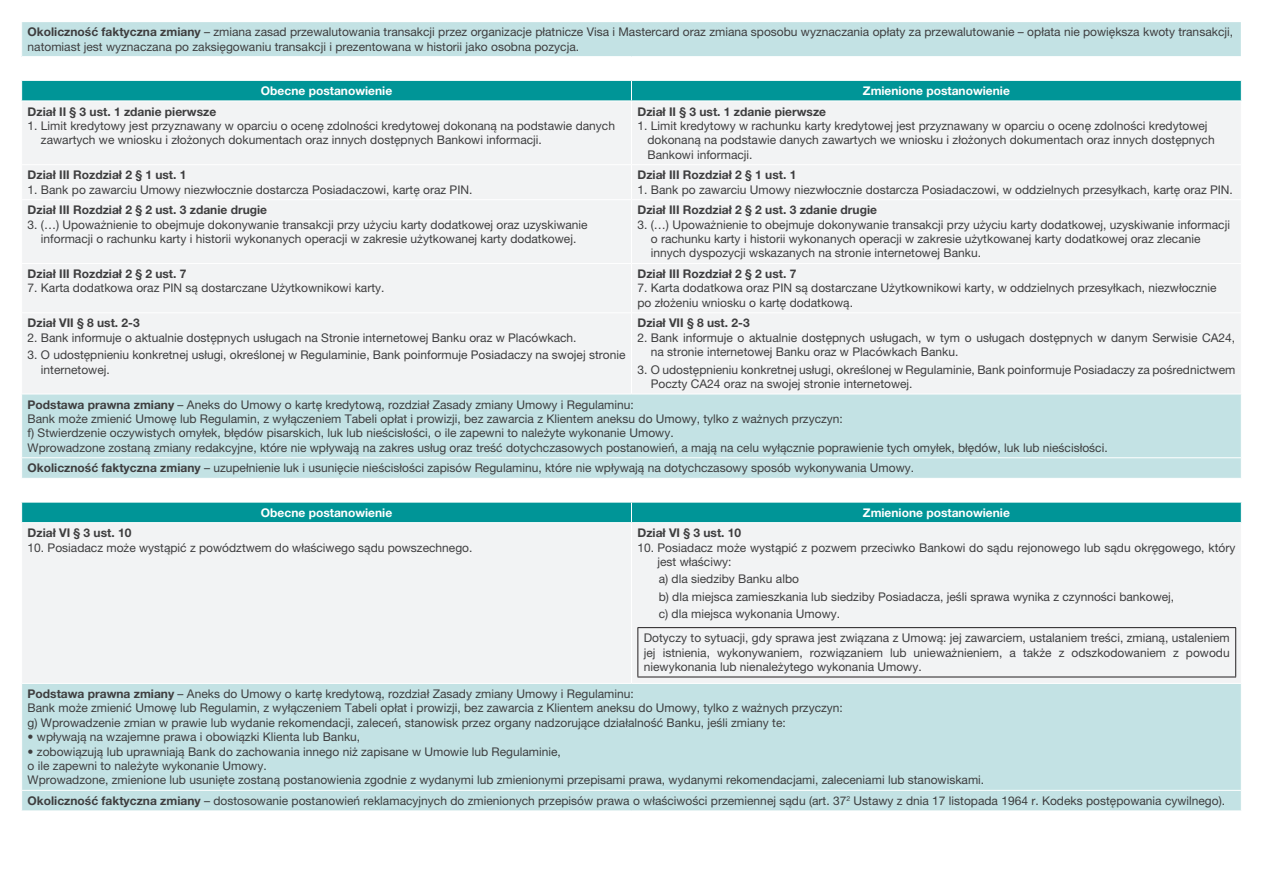
<style>
.page{position:relative;width:1263px;height:893px;background:#fff}
.page>*{position:absolute;margin:0;border:0;box-sizing:border-box;transform-origin:0 0}
.t1{font:12px/14.4px "Helvetica Neue LT Pro";color:#3e3e3f}
.t2{font:700 12px "Helvetica Neue LT Pro";color:#3e3e3f}
.t3{font:700 12px "Helvetica Neue LT Pro";color:#fff}
.s1{font-weight:700}
</style>
<div class="page">
<div style="left:22px;top:22px;width:1219px;height:35px;background:#c3e2e4"></div>
<hr style="left:21px;top:56px;width:610px;height:1px;background:#fff">
<hr style="left:631px;top:56px;width:611px;height:1px;background:#fff">
<div style="left:22px;top:102px;width:1219px;height:291px;background:#f2f3f4"></div>
<div style="left:22px;top:395px;width:1219px;height:83px;background:#c3e2e4"></div>
<svg style="left:21px;top:80px;width:1221px;height:21px;background:#139c9e"></svg>
<hr style="left:631px;top:101px;width:1px;height:63px;background:#fff">
<hr style="left:21px;top:164px;width:610px;height:1px;background:#fff">
<hr style="left:631px;top:164px;width:611px;height:1px;background:#fff">
<hr style="left:631px;top:165px;width:1px;height:34px;background:#fff">
<hr style="left:21px;top:199px;width:610px;height:1px;background:#fff">
<hr style="left:631px;top:199px;width:611px;height:1px;background:#fff">
<hr style="left:631px;top:200px;width:1px;height:63px;background:#fff">
<hr style="left:21px;top:263px;width:610px;height:1px;background:#fff">
<hr style="left:631px;top:263px;width:611px;height:1px;background:#fff">
<hr style="left:631px;top:264px;width:1px;height:48px;background:#fff">
<hr style="left:21px;top:312px;width:610px;height:1px;background:#fff">
<hr style="left:631px;top:312px;width:611px;height:1px;background:#fff">
<hr style="left:631px;top:313px;width:1px;height:81px;background:#fff">
<hr style="left:21px;top:457px;width:610px;height:1px;background:#fff">
<hr style="left:631px;top:457px;width:611px;height:1px;background:#fff">
<div style="left:22px;top:523px;width:1219px;height:160px;background:#f2f3f4"></div>
<div style="left:22px;top:684px;width:1219px;height:126px;background:#c3e2e4"></div>
<div style="left:21px;top:502px;width:1221px;height:20px;background:#009597"></div>
<hr style="left:631px;top:523px;width:1px;height:160px;background:#fff">
<hr style="left:21px;top:790px;width:610px;height:1px;background:#fff">
<hr style="left:631px;top:790px;width:611px;height:1px;background:#fff">
<hr style="left:637px;top:627px;width:599px;height:1px;background:#231f20">
<hr style="left:637px;top:628px;width:1px;height:49px;background:#231f20">
<hr style="left:1235px;top:628px;width:1px;height:49px;background:#231f20">
<hr style="left:637px;top:677px;width:599px;height:1px;background:#231f20">
<p class="t1" style="left:28px;top:25px;width:1207px"><span class="s1">Okoliczność faktyczna zmiany</span> – zmiana zasad przewalutowania transakcji przez organizacje płatnicze Visa i Mastercard oraz zmiana sposobu wyznaczania opłaty za przewalutowanie – opłata nie powiększa kwoty transakcji, natomiast jest wyznaczana po zaksięgowaniu transakcji i prezentowana w historii jako osobna pozycja.</p>
<p class="t3" style="left:261px;top:83px;width:133px">Obecne postanowienie</p>
<p class="t3" style="left:863px;top:83px;width:149px">Zmienione postanowienie</p>
<p class="t2" style="left:28px;top:104px;width:190px">Dział II § 3 ust. 1 zdanie pierwsze</p>
<p class="t1" style="left:41px;top:118px;width:575px;text-indent:-13px">1. Limit kredytowy jest przyznawany w oparciu o ocenę zdolności kredytowej dokonaną na podstawie danych zawartych we wniosku i złożonych dokumentach oraz innych dostępnych Bankowi informacji.</p>
<p class="t2" style="left:637px;top:104px;width:190px">Dział II § 3 ust. 1 zdanie pierwsze</p>
<p class="t1" style="left:647px;top:118px;width:569px;text-indent:-10px">1. Limit kredytowy w rachunku karty kredytowej jest przyznawany w oparciu o ocenę zdolności kredytowej dokonaną na podstawie danych zawartych we wniosku i złożonych dokumentach oraz innych dostępnych<br>Bankowi informacji.</p>
<p class="t2" style="left:28px;top:168px;width:160px">Dział III Rozdział 2 § 1 ust. 1</p>
<p class="t1" style="left:28px;top:182px;width:446px">1. Bank po zawarciu Umowy niezwłocznie dostarcza Posiadaczowi, kartę oraz PIN.</p>
<p class="t2" style="left:28px;top:203px;width:241px">Dział III Rozdział 2 § 2 ust. 3 zdanie drugie</p>
<p class="t1" style="left:28px;top:217px;width:561px;text-align:center">3. (…) Upoważnienie to obejmuje dokonywanie transakcji przy użyciu karty dodatkowej oraz uzyskiwanie informacji o rachunku karty i historii wykonanych operacji w zakresie użytkowanej karty dodatkowej.</p>
<p class="t2" style="left:28px;top:266px;width:160px">Dział III Rozdział 2 § 2 ust. 7</p>
<p class="t1" style="left:28px;top:281px;width:358px">7. Karta dodatkowa oraz PIN są dostarczane Użytkownikowi karty.</p>
<p class="t2" style="left:28px;top:316px;width:114px">Dział VII § 8 ust. 2-3</p>
<p class="t1" style="left:28px;top:330px;width:550px">2. Bank informuje o aktualnie dostępnych usługach na Stronie internetowej Banku oraz w Placówkach.</p>
<p class="t1" style="left:41px;top:348px;width:586px;text-indent:-13px">3. O udostępnieniu konkretnej usługi, określonej w Regulaminie, Bank poinformuje Posiadaczy na swojej stronie internetowej.</p>
<p class="t2" style="left:637px;top:168px;width:160px">Dział III Rozdział 2 § 1 ust. 1</p>
<p class="t1" style="left:637px;top:182px;width:597px">1. Bank po zawarciu Umowy niezwłocznie dostarcza Posiadaczowi, w oddzielnych przesyłkach, kartę oraz PIN.</p>
<p class="t2" style="left:637px;top:203px;width:241px">Dział III Rozdział 2 § 2 ust. 3 zdanie drugie</p>
<p class="t1" style="left:651px;top:217px;width:581px;text-indent:-13px">3. (…) Upoważnienie to obejmuje dokonywanie transakcji przy użyciu karty dodatkowej, uzyskiwanie informacji o rachunku karty i historii wykonanych operacji w zakresie użytkowanej karty dodatkowej oraz zlecanie innych dyspozycji wskazanych na stronie internetowej Banku.</p>
<p class="t2" style="left:637px;top:266px;width:160px">Dział III Rozdział 2 § 2 ust. 7</p>
<p class="t1" style="left:637px;top:281px;width:580px">7. Karta dodatkowa oraz PIN są dostarczane Użytkownikowi karty, w oddzielnych przesyłkach, niezwłocznie po złożeniu wniosku o kartę dodatkową.</p>
<p class="t2" style="left:637px;top:316px;width:114px">Dział VII § 8 ust. 2-3</p>
<p class="t1" style="left:651px;top:330px;width:586px;text-indent:-13px">2. Bank informuje o aktualnie dostępnych usługach, w tym o usługach dostępnych w danym Serwisie CA24, na stronie internetowej Banku oraz w Placówkach Banku.</p>
<p class="t1" style="left:651px;top:362px;width:586px;text-indent:-13px">3. O udostępnieniu konkretnej usługi, określonej w Regulaminie, Bank poinformuje Posiadaczy za pośrednictwem<br>Poczty CA24 oraz na swojej stronie internetowej.</p>
<p class="t1" style="left:28px;top:397px;width:607px"><span class="s1">Podstawa prawna zmiany</span> – Aneks do Umowy o kartę kredytową, rozdział Zasady zmiany Umowy i Regulaminu:</p>
<p class="t1" style="left:28px;top:411px;width:817px">Bank może zmienić Umowę lub Regulamin, z wyłączeniem Tabeli opłat i prowizji, bez zawarcia z Klientem aneksu do Umowy, tylko z ważnych przyczyn:</p>
<p class="t1" style="left:28px;top:426px;width:647px">f) Stwierdzenie oczywistych omyłek, błędów pisarskich, luk lub nieścisłości, o ile zapewni to należyte wykonanie Umowy.</p>
<p class="t1" style="left:28px;top:440px;width:1081px">Wprowadzone zostaną zmiany redakcyjne, które nie wpływają na zakres usług oraz treść dotychczasowych postanowień, a mają na celu wyłącznie poprawienie tych omyłek, błędów, luk lub nieścisłości.</p>
<p class="t1" style="left:28px;top:461px;width:888px"><span class="s1">Okoliczność faktyczna zmiany</span> – uzupełnienie luk i usunięcie nieścisłości zapisów Regulaminu, które nie wpływają na dotychczasowy sposób wykonywania Umowy.</p>
<p class="t3" style="left:261px;top:505px;width:133px">Obecne postanowienie</p>
<p class="t3" style="left:863px;top:505px;width:149px">Zmienione postanowienie</p>
<p class="t2" style="left:28px;top:525px;width:105px">Dział VI § 3 ust. 10</p>
<p class="t1" style="left:28px;top:540px;width:446px">10. Posiadacz może wystąpić z powództwem do właściwego sądu powszechnego.</p>
<p class="t2" style="left:637px;top:525px;width:105px">Dział VI § 3 ust. 10</p>
<p class="t1" style="left:657px;top:540px;width:579px;text-indent:-20px">10. Posiadacz może wystąpić z pozwem przeciwko Bankowi do sądu rejonowego lub sądu okręgowego, który jest właściwy:</p>
<p class="t1" style="left:659px;top:572px;width:142px">a) dla siedziby Banku albo</p>
<p class="t1" style="left:659px;top:589px;width:517px">b) dla miejsca zamieszkania lub siedziby Posiadacza, jeśli sprawa wynika z czynności bankowej,</p>
<p class="t1" style="left:659px;top:607px;width:183px">c) dla miejsca wykonania Umowy.</p>
<p class="t1" style="left:644px;top:631px;width:587px;text-align:justify">Dotyczy to sytuacji, gdy sprawa jest związana z Umową: jej zawarciem, ustalaniem treści, zmianą, ustaleniem jej istnienia, wykonywaniem, rozwiązaniem lub unieważnieniem, a także z odszkodowaniem z powodu niewykonania lub nienależytego wykonania Umowy.</p>
<p class="t1" style="left:28px;top:686px;width:607px"><span class="s1">Podstawa prawna zmiany</span> – Aneks do Umowy o kartę kredytową, rozdział Zasady zmiany Umowy i Regulaminu:</p>
<p class="t1" style="left:28px;top:701px;width:817px">Bank może zmienić Umowę lub Regulamin, z wyłączeniem Tabeli opłat i prowizji, bez zawarcia z Klientem aneksu do Umowy, tylko z ważnych przyczyn:</p>
<p class="t1" style="left:28px;top:715px;width:760px">g) Wprowadzenie zmian w prawie lub wydanie rekomendacji, zaleceń, stanowisk przez organy nadzorujące działalność Banku, jeśli zmiany te:</p>
<p class="t1" style="left:28px;top:729px;width:334px">• wpływają na wzajemne prawa i obowiązki Klienta lub Banku,</p>
<p class="t1" style="left:28px;top:744px;width:535px">• zobowiązują lub uprawniają Bank do zachowania innego niż zapisane w Umowie lub Regulaminie,</p>
<p class="t1" style="left:28px;top:758px;width:241px">o ile zapewni to należyte wykonanie Umowy.</p>
<p class="t1" style="left:28px;top:773px;width:958px">Wprowadzone, zmienione lub usunięte zostaną postanowienia zgodnie z wydanymi lub zmienionymi przepisami prawa, wydanymi rekomendacjami, zaleceniami lub stanowiskami.</p>
<p class="t1" style="left:28px;top:793px;width:1199px"><span class="s1">Okoliczność faktyczna zmiany</span> – dostosowanie postanowień reklamacyjnych do zmienionych przepisów prawa o właściwości przemiennej sądu (art. 37<sup>2</sup> Ustawy z dnia 17 listopada 1964 r. Kodeks postępowania cywilnego).</p>
</div>
